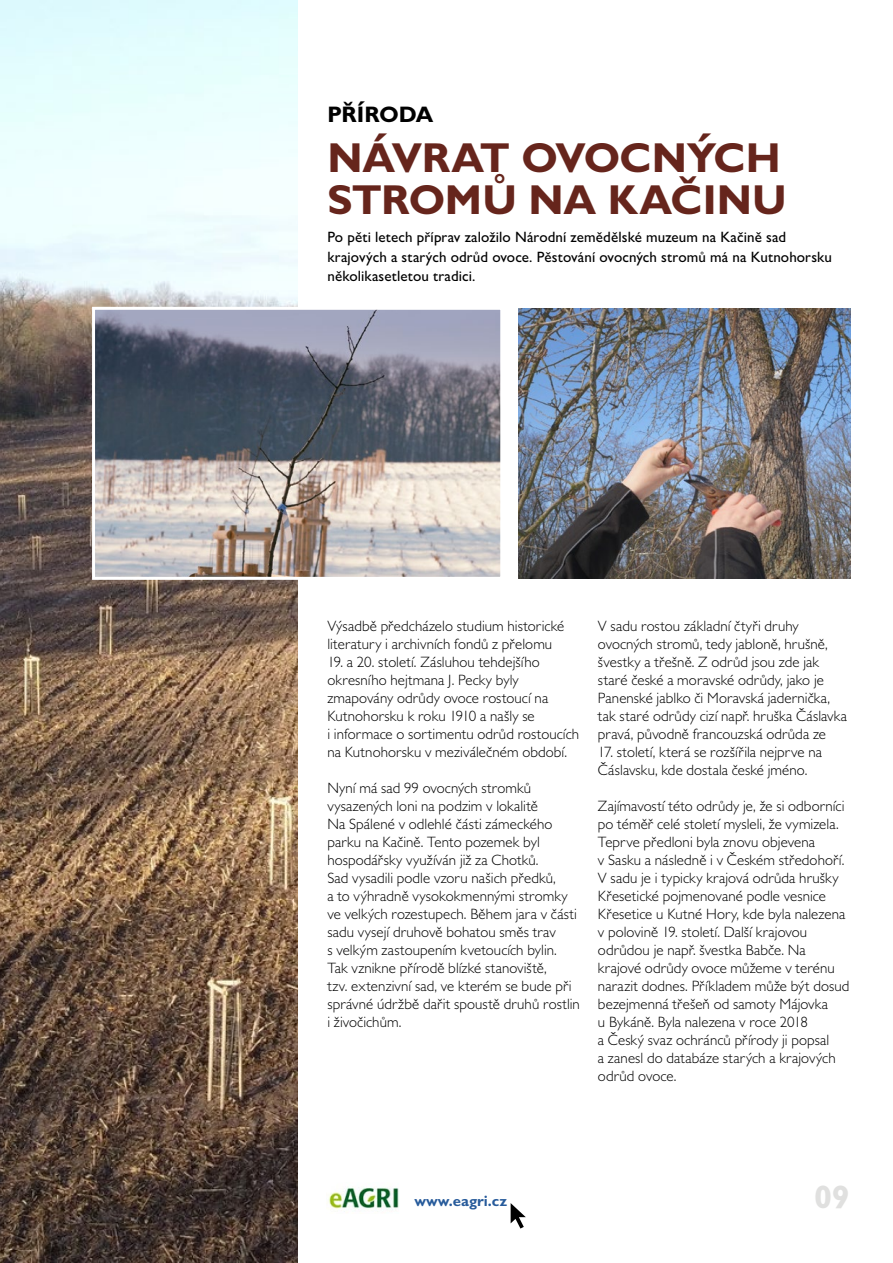
<style>
.page{position:relative;width:893px;height:1263px;background:#fff}
.page>*{position:absolute;margin:0;border:0;box-sizing:border-box;transform-origin:0 0}
.t1{font:700 42px/42px "Gill Sans MT Pro";letter-spacing:-.01em;color:#66251c}
.t2{font:700 32.55px "Gill Sans MT Pro";color:#e0e0df}
.t3{font:700 22.5px "Gill Sans MT Pro";letter-spacing:-.005em;color:#000}
.t4{font:300 15px/18px "Gill Sans MT Pro";letter-spacing:.005em;color:#000}
.t5{font:500 15px/19.5px "Gill Sans MT Pro";letter-spacing:.005em;color:#000}
.t6{font:700 15px "Gill Sans MT Pro";color:#275b9b}
</style>
<div class="page">
<img style="left:0;top:0;width:298px;height:1263px">
<img style="left:96px;top:311px;width:403px;height:265px">
<div style="left:92px;top:307px;width:411px;height:273px;border:3px solid #fff"></div>
<img style="left:519px;top:308px;width:331px;height:270px">
<svg style="left:510px;top:1203px;width:16px;height:26px"></svg>
<img style="left:328px;top:1187px;width:71px;height:23px">
<h3 class="t3" style="left:327px;top:100px;width:108px">PŘÍRODA</h3>
<h1 class="t1" style="left:327px;top:136px;width:461px">NÁVRAT OVOCNÝCH<br>STROMŮ NA KAČINU</h1>
<p class="t5" style="left:327px;top:227px;width:506px">Po pěti letech příprav založilo Národní zemědělské muzeum na Kačině sad krajových a starých odrůd ovoce. Pěstování ovocných stromů má na Kutnohorsku několikasetletou tradici.</p>
<p class="t4" style="left:327px;top:617px;width:238px">Výsadbě předcházelo studium historické literatury i archivních fondů z přelomu</p>
<p class="t4" style="left:327px;top:653px;width:253px">19. a 20. století. Zásluhou tehdejšího okresního hejtmana J. Pecky byly zmapovány odrůdy ovoce rostoucí na Kutnohorsku k roku 1910 a našly se<br>i informace o sortimentu odrůd rostoucích na Kutnohorsku v meziválečném období.</p>
<p class="t4" style="left:327px;top:779px;width:254px">Nyní má sad 99 ovocných stromků vysazených loni na podzim v lokalitě<br>Na Spálené v odlehlé části zámeckého parku na Kačině. Tento pozemek byl hospodářsky využíván již za Chotků.<br>Sad vysadili podle vzoru našich předků,<br>a to výhradně vysokokmennými stromky ve velkých rozestupech. Během jara v části sadu vysejí druhově bohatou směs trav<br>s velkým zastoupením kvetoucích bylin.<br>Tak vznikne přírodě blízké stanoviště,<br>tzv. extenzivní sad, ve kterém se bude při správné údržbě dařit spoustě druhů rostlin i živočichům.</p>
<p class="t4" style="left:598px;top:617px;width:251px">V sadu rostou základní čtyři druhy ovocných stromů, tedy jabloně, hrušně, švestky a třešně. Z odrůd jsou zde jak staré české a moravské odrůdy, jako je Panenské jablko či Moravská jadernička, tak staré odrůdy cizí např. hruška Čáslavka pravá, původně francouzská odrůda ze</p>
<p class="t4" style="left:598px;top:743px;width:226px">17. století, která se rozšířila nejprve na<br>Čáslavsku, kde dostala české jméno.</p>
<p class="t4" style="left:598px;top:797px;width:253px">Zajímavostí této odrůdy je, že si odborníci po téměř celé století mysleli, že vymizela.<br>Teprve předloni byla znovu objevena<br>v Sasku a následně i v Českém středohoří.<br>V sadu je i typicky krajová odrůda hrušky Křesetické pojmenované podle vesnice Křesetice u Kutné Hory, kde byla nalezena v polovině 19. století. Další krajovou odrůdou je např. švestka Babče. Na krajové odrůdy ovoce můžeme v terénu narazit dodnes. Příkladem může být dosud bezejmenná třešeň od samoty Májovka<br>u Bykáně. Byla nalezena v roce 2018<br>a Český svaz ochránců přírody ji popsal<br>a zanesl do databáze starých a krajových odrůd ovoce.</p>
<p class="t6" style="left:415px;top:1192px;width:94px">www.eagri.cz</p>
<h2 class="t2" style="left:814px;top:1176px;width:37px">09</h2>
</div>
